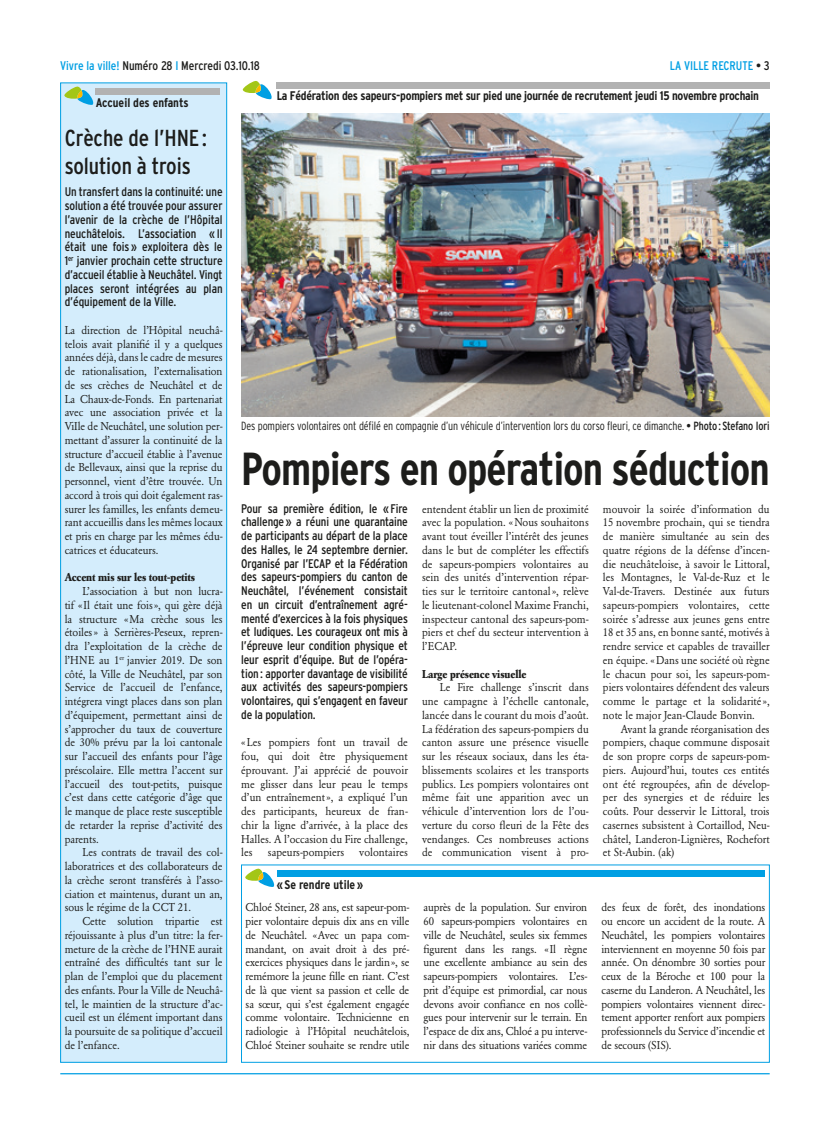
<style>
.page{position:relative;width:830px;height:1134px;background:#fff}
.page>*{position:absolute;margin:0;border:0;box-sizing:border-box;transform-origin:0 0}
.t1{font:700 condensed 46.25px "Interstate";letter-spacing:-.02em;color:#1d1d1b;scale:.95 1}
.t2{font:condensed 23.12px/27.5px "Interstate";letter-spacing:-.005em;color:#1d1d1b}
.t3{font:condensed 12.5px/13.8px "Interstate";letter-spacing:-.01em;color:#1d1d1b;text-align:justify}
.t4{font:700 condensed 12.5px "Interstate";letter-spacing:-.02em;color:#1d1d1b}
.t5{font:700 condensed 12.5px "Interstate";color:#1d1d1b}
.t6{font:condensed 12.5px "Interstate";color:#009fe3}
.t7{font:300 condensed 11.88px "Interstate";letter-spacing:-.01em;color:#1d1d1b;scale:.95 1}
.t8{font:11.25px/13.8px "Garamond BE";letter-spacing:-.005em;color:#1d1d1b;text-align:justify;scale:.95 1}
.t9{font:11.25px/13.8px "Garamond BE";letter-spacing:-.005em;color:#1d1d1b;text-align:justify;scale:.94 1}
.t10{font:700 11.25px "Garamond BE";letter-spacing:-.005em;color:#1d1d1b;scale:.95 1}
.t11{font:700 11.25px "Garamond BE";letter-spacing:-.005em;color:#1d1d1b;scale:.94 1}
.s1{color:#009fe3}
.s2{color:#1d1d1b}
.s3{font-weight:400}
</style>
<div class="page">
<hr style="left:60px;top:1073px;width:709px;height:1px;background:#009fe3">
<div style="left:61px;top:83px;width:165px;height:979px;background:#d4edfc"></div>
<div style="left:60px;top:83px;width:167px;height:979px;border:1px solid #009fe3"></div>
<div style="left:96px;top:89px;width:124px;height:6px;background:#b2b2b2"></div>
<svg style="left:64px;top:87px;width:29px;height:18px"></svg>
<div style="left:276px;top:83px;width:493px;height:6px;background:#b2b2b2"></div>
<svg style="left:243px;top:81px;width:28px;height:18px"></svg>
<img style="left:241px;top:114px;width:528px;height:302px">
<div style="left:276px;top:871px;width:488px;height:6px;background:#009fe3"></div>
<svg style="left:245px;top:869px;width:29px;height:18px"></svg>
<p class="t3" style="left:60px;top:59px;width:201px"><span class="s1">Vivre la ville!</span> Numéro 28 <span class="s1">I</span> Mercredi 03.10.18</p>
<p class="t6" style="left:669px;top:59px;width:101px">LA VILLE RECRUTE <span class="s2">• 3</span></p>
<p class="t5" style="left:96px;top:96px;width:94px">Accueil des enfants</p>
<h2 class="t2" style="left:65px;top:124px;width:144px">Crèche de l’HNE : solution à trois</h2>
<p class="t3" style="left:65px;top:185px;width:159px">Un transfert dans la continuité: une solution a été trouvée pour assurer l’avenir de la crèche de l’Hôpital neuchâtelois. L’association «Il était une fois» exploitera dès le 1<sup>er</sup> janvier prochain cette structure d’accueil établie à Neuchâtel. Vingt places seront intégrées au plan d’équipement de la Ville.</p>
<p class="t8" style="left:65px;top:323px;width:168px">La direction de l’Hôpital neuchâ&shy;telois avait planifié il y a quelques années déjà, dans le cadre de mesures de rationalisation, l’externalisation de ses crèches de Neuchâtel et de La Chaux-de-Fonds. En partenariat avec une association privée et la ViIle de Neuchâtel, une solution per&shy;mettant d’assurer la continuité de la structure d’accueil établie à l’avenue de Bellevaux, ainsi que la reprise du personnel, vient d’être trouvée. Un accord à trois qui doit également ras&shy;surer les familles, les enfants demeu&shy;rant accueillis dans les mêmes locaux et pris en charge par les mêmes édu&shy;catrices et éducateurs.</p>
<p class="t10" style="left:65px;top:571px;width:139px">Accent mis sur les tout-petits</p>
<p class="t8" style="left:65px;top:584px;width:168px;text-indent:18px">L’association à but non lucra&shy;tif «Il était une fois», qui gère déjà la structure «Ma crèche sous les étoiles» à Serrières-Peseux, repren&shy;dra l’exploitation de la crèche de l’HNE au 1<sup>er</sup> janvier 2019. De son côté, la Ville de Neuchâtel, par son Service de l’accueil de l’enfance, intégrera vingt places dans son plan d’équipement, permettant ainsi de s’approcher du taux de couverture de 30% prévu par la loi cantonale sur l’accueil des enfants pour l’âge préscolaire. Elle mettra l’accent sur l’accueil des tout-petits, puisque c’est dans cette catégorie d’âge que le manque de place reste susceptible de retarder la reprise d’activité des parents.</p>
<p class="t8" style="left:65px;top:846px;width:168px;text-indent:18px">Les contrats de travail des col&shy;laboratrices et des collaborateurs de la crèche seront transférés à l’asso&shy;ciation et maintenus, durant un an, sous le régime de la CCT 21.</p>
<p class="t8" style="left:65px;top:914px;width:168px;text-indent:18px">Cette solution tripartie est réjouissante à plus d’un titre: la fer&shy;meture de la crèche de l’HNE aurait entraîné des difficultés tant sur le plan de l’emploi que du placement des enfants. Pour la Ville de Neuchâ&shy;tel, le maintien de la structure d’ac&shy;cueil est un élément important dans la poursuite de sa politique d’accueil de l’enfance.</p>
<p class="t4" style="left:276px;top:89px;width:483px">La Fédération des sapeurs-pompiers met sur pied une journée de recrutement jeudi 15 novembre prochain</p>
<p class="t7" style="left:241px;top:419px;width:557px">Des pompiers volontaires ont défilé en compagnie d’un véhicule d’intervention lors du corso fleuri, ce dimanche. <span class="s3">• Photo:Stefano Iori</span></p>
<h1 class="t1" style="left:241px;top:443px;width:557px">Pompiers en opération séduction</h1>
<p class="t3" style="left:241px;top:501px;width:168px">Pour sa première édition, le «Fire challenge» a réuni une quarantaine de participants au départ de la place des Halles, le 24 septembre dernier.<br>Organisé par l’ECAP et la Fédération des sapeurs-pompiers du canton de Neuchâtel, l’événement consistait en un circuit d’entraînement agré&shy;menté d’exercices à la fois physiques et ludiques. Les courageux ont mis à l’épreuve leur condition physique et leur esprit d’équipe. But de l’opéra&shy;tion: apporter davantage de visibilité aux activités des sapeurs-pompiers volontaires, qui s’engagent en faveur de la population.</p>
<p class="t8" style="left:241px;top:736px;width:177px">«Les pompiers font un travail de fou, qui doit être physiquement éprouvant. J’ai apprécié de pouvoir me glisser dans leur peau le temps d’un entraînement», a expliqué l’un des participants, heureux de fran&shy;chir la ligne d’arrivée, à la place des Halles. A l’occasion du Fire challenge, les</p>
<p class="t8" style="left:422px;top:502px;width:177px">entendent établir un lien de proximité avec la population. «Nous souhaitons avant tout éveiller l’intérêt des jeunes dans le but de compléter les effectifs de sapeurs-pompiers volontaires au sein des unités d’intervention répar&shy;ties sur le territoire cantonal», relève le lieutenant-colonel Maxime Franchi, inspecteur cantonal des sapeurs-pom&shy;piers et chef du secteur intervention à l’ECAP.</p>
<p class="t11" style="left:422px;top:667px;width:112px">Large présence visuelle</p>
<p class="t9" style="left:422px;top:681px;width:179px;text-indent:18px">Le Fire challenge s’inscrit dans une campagne à l’échelle cantonale, lancée dans le courant du mois d’août.<br>La fédération des sapeurs-pompiers du canton assure une présence visuelle sur les réseaux sociaux, dans les éta&shy;blissements scolaires et les transports publics. Les pompiers volontaires ont même fait une apparition avec un véhicule d’intervention lors de l’ou&shy;verture du corso fleuri de la Fête des vendanges. Ces nombreuses actions de communication visent à pro-</p>
<p class="t9" style="left:602px;top:502px;width:179px">mouvoir la soirée d’information du 15 novembre prochain, qui se tiendra de manière simultanée au sein des quatre régions de la défense d’incen&shy;die neuchâteloise, à savoir le Littoral, les Montagnes, le Val-de-Ruz et le Val-de-Travers. Destinée aux futurs sapeurs-pompiers volontaires, cette soirée s’adresse aux jeunes gens entre 18 et 35 ans, en bonne santé, motivés à rendre service et capables de travailler en équipe. «Dans une société où règne le chacun pour soi, les sapeurs-pom&shy;piers volontaires défendent des valeurs comme le partage et la solidarité », note le major Jean-Claude Bonvin.</p>
<p class="t9" style="left:602px;top:722px;width:179px;text-indent:18px">Avant la grande réorganisation des pompiers, chaque commune disposait de son propre corps de sapeurs-pom&shy;piers. Aujourd’hui, toutes ces entités ont été regroupées, afin de dévelop&shy;per des synergies et de réduire les coûts. Pour desservir le Littoral, trois casernes subsistent à Cortaillod, Neu&shy;châtel, Landeron-Lignières, Rochefort et St-Aubin. (ak)</p>
<p class="t8" style="left:267px;top:846px;width:82px">sapeurs-pompiers</p>
<p class="t8" style="left:359px;top:846px;width:53px">volontaires</p>
<p class="t5" style="left:276px;top:878px;width:88px">«Se rendre utile»</p>
<p class="t8" style="left:245px;top:901px;width:174px">Chloé Steiner, 28 ans, est sapeur-pom&shy;pier volontaire depuis dix ans en ville de Neuchâtel. «Avec un papa com&shy;mandant, on avait droit à des pré&shy;exercices physiques dans le jardin», se remémore la jeune fille en riant. C’est de là que vient sa passion et celle de sa sœur, qui s’est également engagée comme volontaire. Technicienne en radiologie à l’Hôpital neuchâtelois, Chloé Steiner souhaite se rendre utile</p>
<p class="t8" style="left:423px;top:901px;width:174px">auprès de la population. Sur environ 60 sapeurs-pompiers volontaires en ville de Neuchâtel, seules six femmes figurent dans les rangs. «Il règne une excellente ambiance au sein des sapeurs-pompiers volontaires. L’es&shy;prit d’équipe est primordial, car nous devons avoir confiance en nos collè&shy;gues pour intervenir sur le terrain. En l’espace de dix ans, Chloé a pu interve&shy;nir dans des situations variées comme</p>
<p class="t8" style="left:601px;top:901px;width:174px">des feux de forêt, des inondations ou encore un accident de la route. A Neuchâtel, les pompiers volontaires interviennent en moyenne 50 fois par année. On dénombre 30 sorties pour ceux de la Béroche et 100 pour la caserne du Landeron. A Neuchâtel, les pompiers volontaires viennent direc&shy;tement apporter renfort aux pompiers professionnels du Service d’incendie et de secours (SIS).</p>
</div>
